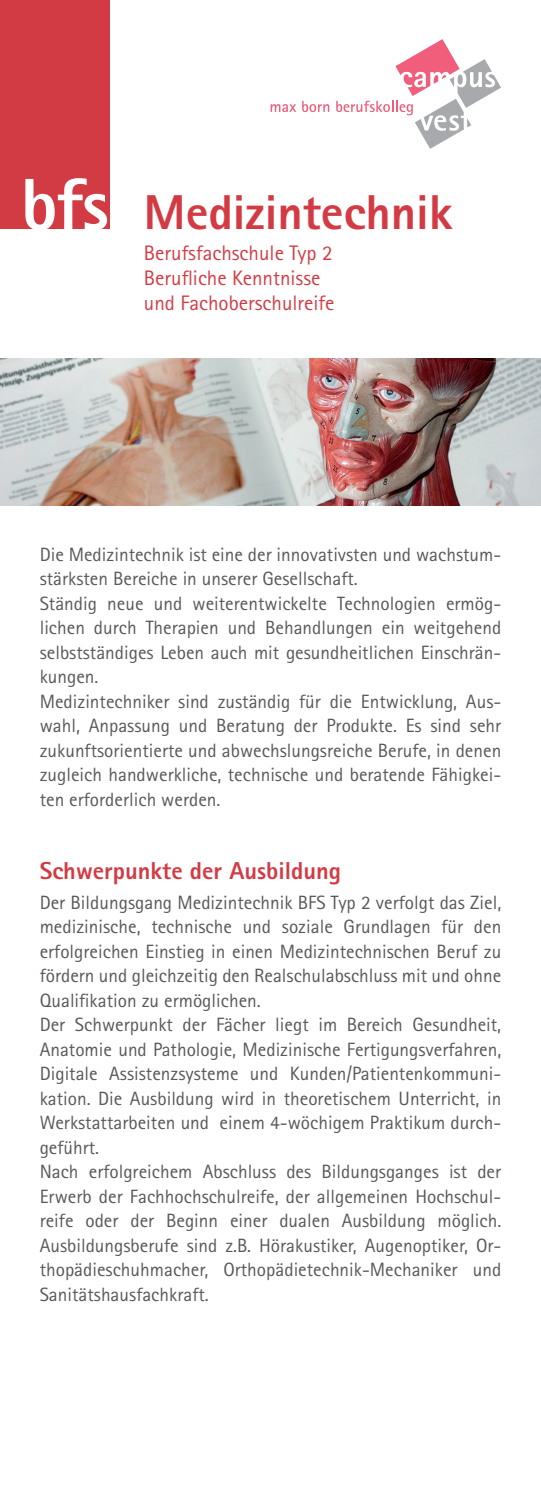
<style>
.page{position:relative;width:541px;height:1494px;background:#fff}
.page>*{position:absolute;margin:0;border:0;box-sizing:border-box;transform-origin:0 0}
.t1{font:800 73.33px "Agfa Rotis Sans Serif";color:#fff}
.t2{font:800 49px "Agfa Rotis Sans Serif";color:#d33b44}
.t3{font:800 24.5px "Agfa Rotis Sans Serif";color:#d33b44}
.t4{font:21px/25.2px "Agfa Rotis Sans Serif";color:#d33b44}
.t5{font:19.25px/24.5px "Agfa Rotis Sans Serif";color:#57585a}
</style>
<div class="page">
<div style="left:0;top:0;width:109px;height:228px;background:#d33b44"></div>
<svg style="left:271px;top:104px;width:25px;height:8px"></svg>
<svg style="left:302px;top:101px;width:27px;height:11px"></svg>
<svg style="left:336px;top:39px;width:165px;height:110px"></svg>
<img style="left:0;top:358px;width:541px;height:147px">
<h1 class="t1" style="left:21px;top:158px;width:89px">bfs</h1>
<h2 class="t2" style="left:144px;top:182px;width:310px">Medizintechnik</h2>
<p class="t4" style="left:144px;top:240px;width:192px">Berufsfachschule Typ 2<br>Berufliche Kenntnisse und Fachoberschulreife</p>
<p class="t5" style="left:40px;top:541px;width:463px">Die Medizintechnik ist eine der innovativsten und wachstum&shy;stärksten Bereiche in unserer Gesellschaft.<br>Ständig neue und weiterentwickelte Technologien ermög&shy;lichen durch Therapien und Behandlungen ein weitgehend selbstständiges Leben auch mit gesundheitlichen Einschrän&shy;kungen.<br>Medizintechniker sind zuständig für die Entwicklung, Aus&shy;wahl, Anpassung und Beratung der Produkte. Es sind sehr zukunftsorientierte und abwechslungsreiche Berufe, in denen zugleich handwerkliche, technische und beratende Fähigkei&shy;ten erforderlich werden.</p>
<p class="t3" style="left:40px;top:855px;width:303px">Schwerpunkte der Ausbildung</p>
<p class="t5" style="left:40px;top:889px;width:463px">Der Bildungsgang Medizintechnik BFS Typ 2 verfolgt das Ziel, medizinische, technische und soziale Grundlagen für den erfolgreichen Einstieg in einen Medizintechnischen Beruf zu fördern und gleichzeitig den Realschulabschluss mit und ohne Qualifikation zu ermöglichen.<br>Der Schwerpunkt der Fächer liegt im Bereich Gesundheit, Anatomie und Pathologie, Medizinische Fertigungsverfahren, Digitale Assistenzsysteme und Kunden/Patientenkommuni&shy;kation. Die Ausbildung wird in theoretischem Unterricht, in Werkstattarbeiten und einem 4-wöchigem Praktikum durch&shy;geführt.<br>Nach erfolgreichem Abschluss des Bildungsganges ist der Erwerb der Fachhochschulreife, der allgemeinen Hochschul&shy;reife oder der Beginn einer dualen Ausbildung möglich.<br>Ausbildungsberufe sind z.B. Hörakustiker, Augenoptiker, Or&shy;thopädieschuhmacher, Orthopädietechnik-Mechaniker und Sanitätshausfachkraft.</p>
</div>
